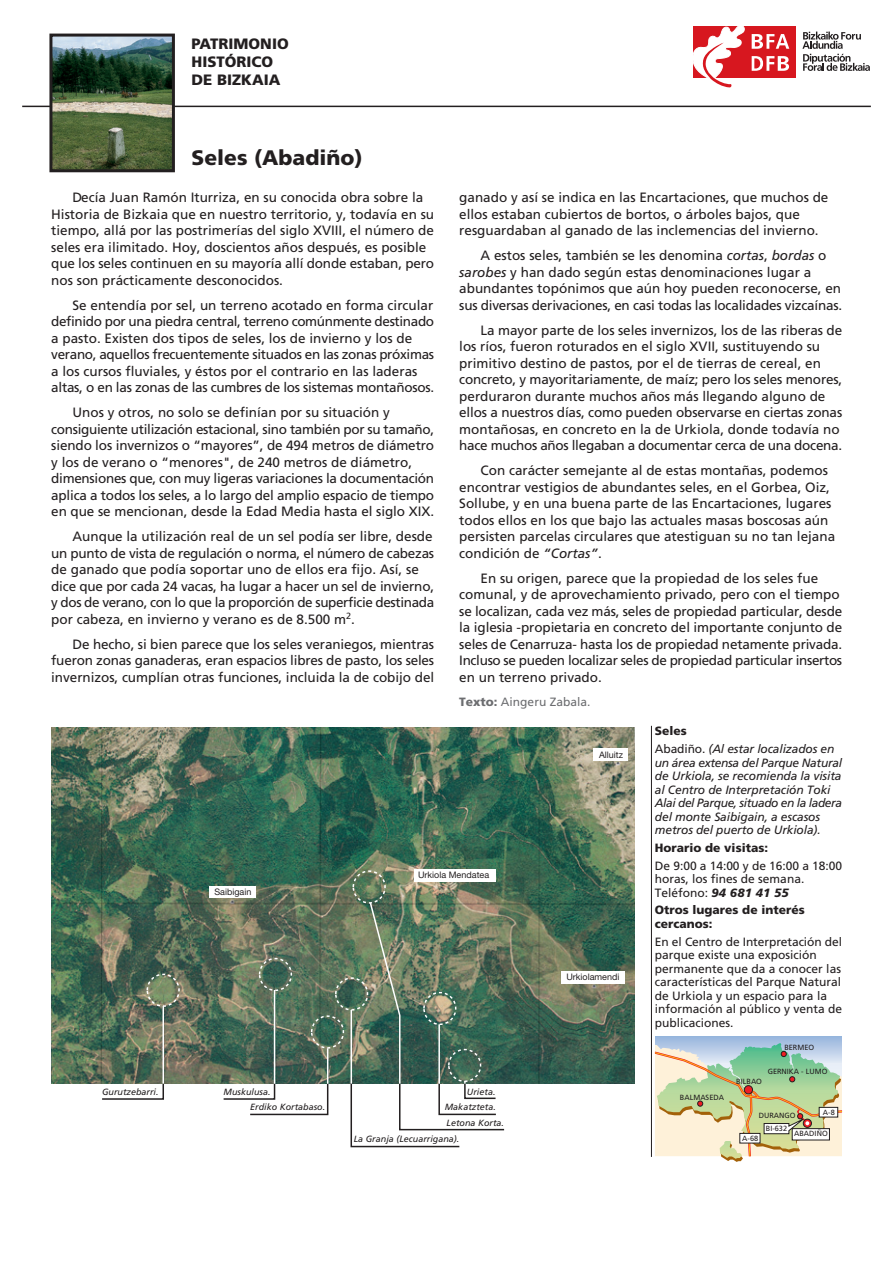
<style>
.page{position:relative;width:893px;height:1263px;background:#fff}
.page>*{position:absolute;margin:0;border:0;box-sizing:border-box;transform-origin:0 0}
.t1{font:900 21px "Frutiger";color:#231f20}
.t2{font:900 15px/18px "Frutiger";color:#231f20}
.t3{font:13.5px/16.5px "Frutiger";color:#231f20}
.t4{font:13.5px/16.5px "Frutiger";letter-spacing:-.02em;color:#231f20}
.t5{font:12px/13.5px "Frutiger";color:#231f20}
.t6{font:italic 12px/13.5px "Frutiger";letter-spacing:-.01em;color:#231f20}
.t7{font:900 12px/13.5px "Frutiger";color:#231f20}
.t8{font:12px "Frutiger";color:#6c6d70}
.t9{font:italic 9px/15.6px "Frutiger";color:#231f20}
.t10{font:9px "Helvetica Neue";color:#231f20}
.t11{font:7.5px "Frutiger";color:#231f20}
.s1{font-style:italic}
.s2{font-weight:900}
.s3{font-weight:900;font-style:normal}
.s4{font-style:normal}
.s5{font-weight:900;font-style:italic}
</style>
<div class="page">
<div style="left:693px;top:27px;width:103px;height:51px;background:#d7171f"></div>
<svg style="left:693px;top:27px;width:52px;height:60px"></svg>
<svg style="left:802px;top:32px;width:68px;height:39px"></svg>
<svg style="left:752px;top:34px;width:37px;height:15px"></svg>
<svg style="left:752px;top:56px;width:37px;height:15px"></svg>
<hr style="left:22px;top:106px;width:849px;height:1px;background:#231f20">
<img style="left:53px;top:38px;width:118px;height:130px">
<div style="left:49px;top:34px;width:126px;height:138px;border:3px solid #231f20"></div>
<hr style="left:651px;top:726px;width:1px;height:431px;background:#231f20">
<img style="left:51px;top:727px;width:583px;height:357px">
<svg style="left:146px;top:870px;width:336px;height:213px;background:#5b705b"></svg>
<svg style="left:101px;top:1082px;width:64px;height:18px"></svg>
<hr style="left:162px;top:1006px;width:2px;height:78px;background:#fff">
<hr style="left:274px;top:990px;width:1px;height:94px;background:#fff">
<svg style="left:222px;top:1082px;width:107px;height:34px"></svg>
<hr style="left:327px;top:1048px;width:1px;height:36px;background:#fff">
<svg style="left:350px;top:901px;width:156px;height:247px"></svg>
<div style="left:562px;top:971px;width:63px;height:13px;background:#fff"></div>
<div style="left:414px;top:869px;width:82px;height:13px;background:#fff"></div>
<div style="left:593px;top:748px;width:34px;height:13px;background:#fff"></div>
<div style="left:210px;top:886px;width:46px;height:12px;background:#fff"></div>
<div style="left:655px;top:1036px;width:187px;height:27px;background:#9fbbdf"></div>
<svg style="left:654px;top:1043px;width:189px;height:119px;background:#cdd7b5"></svg>
<p class="t2" style="left:192px;top:36px;width:99px">PATRIMONIO<br>HISTÓRICO<br>DE BIZKAIA</p>
<h1 class="t1" style="left:192px;top:149px;width:173px">Seles (Abadiño)</h1>
<p class="t3" style="left:51px;top:190px;width:384px;text-indent:21px">Decía Juan Ramón Iturriza, en su conocida obra sobre la Historia de Bizkaia que en nuestro territorio, y, todavía en su tiempo, allá por las postrimerías del siglo XVIII, el número de seles era ilimitado. Hoy, doscientos años después, es posible que los seles continuen en su mayoría allí donde estaban, pero nos son prácticamente desconocidos.</p>
<p class="t4" style="left:51px;top:298px;width:384px;text-indent:21px">Se entendía por sel, un terreno acotado en forma circular definido por una piedra central, terreno comúnmente destinado a pasto. Existen dos tipos de seles, los de invierno y los de verano, aquellos frecuentemente situados en las zonas próximas a los cursos fluviales, y éstos por el contrario en las laderas altas, o en las zonas de las cumbres de los sistemas montañosos.</p>
<p class="t3" style="left:51px;top:405px;width:384px;text-indent:21px">Unos y otros, no solo se definían por su situación y consiguiente utilización estacional, sino también por su tamaño, siendo los invernizos o “mayores”, de 494 metros de diámetro y los de verano o “menores", de 240 metros de diámetro, dimensiones que, con muy ligeras variaciones la documentación aplica a todos los seles, a lo largo del amplio espacio de tiempo en que se mencionan, desde la Edad Media hasta el siglo XIX.</p>
<p class="t3" style="left:51px;top:529px;width:384px;text-indent:21px">Aunque la utilización real de un sel podía ser libre, desde un punto de vista de regulación o norma, el número de cabezas de ganado que podía soportar uno de ellos era fijo. Así, se dice que por cada 24 vacas, ha lugar a hacer un sel de invierno, y dos de verano, con lo que la proporción de superficie destinada por cabeza, en invierno y verano es de 8.500 m<sup>2</sup>.</p>
<p class="t3" style="left:51px;top:637px;width:384px;text-align:justify;text-indent:21px">De hecho, si bien parece que los seles veraniegos, mientras fueron zonas ganaderas, eran espacios libres de pasto, los seles invernizos, cumplían otras funciones, incluida la de cobijo del</p>
<p class="t3" style="left:459px;top:190px;width:371px">ganado y así se indica en las Encartaciones, que muchos de ellos estaban cubiertos de bortos, o árboles bajos, que resguardaban al ganado de las inclemencias del invierno.</p>
<p class="t3" style="left:459px;top:248px;width:384px;text-indent:21px">A estos seles, también se les denomina <span class="s1">cortas</span>, <span class="s1">bordas</span> o <span class="s1">sarobes</span> y han dado según estas denominaciones lugar a abundantes topónimos que aún hoy pueden reconocerse, en sus diversas derivaciones, en casi todas las localidades vizcaínas.</p>
<p class="t3" style="left:459px;top:323px;width:384px;text-indent:21px">La mayor parte de los seles invernizos, los de las riberas de los ríos, fueron roturados en el siglo XVII, sustituyendo su primitivo destino de pastos, por el de tierras de cereal, en concreto, y mayoritariamente, de maíz; pero los seles menores, perduraron durante muchos años más llegando alguno de ellos a nuestros días, como pueden observarse en ciertas zonas montañosas, en concreto en la de Urkiola, donde todavía no hace muchos años llegaban a documentar cerca de una docena.</p>
<p class="t3" style="left:459px;top:463px;width:377px;text-indent:21px">Con carácter semejante al de estas montañas, podemos encontrar vestigios de abundantes seles, en el Gorbea, Oiz, Sollube, y en una buena parte de las Encartaciones, lugares todos ellos en los que bajo las actuales masas boscosas aún persisten parcelas circulares que atestiguan su no tan lejana condición de <span class="s1">“Cortas”</span>.</p>
<p class="t3" style="left:459px;top:571px;width:384px;text-indent:21px">En su origen, parece que la propiedad de los seles fue comunal, y de aprovechamiento privado, pero con el tiempo se localizan, cada vez más, seles de propiedad particular, desde la iglesia -propietaria en concreto del importante conjunto de seles de Cenarruza- hasta los de propiedad netamente privada.<br>Incluso se pueden localizar seles de propiedad particular insertos en un terreno privado.</p>
<p class="t8" style="left:459px;top:697px;width:133px"><span class="s2">Texto:</span> Aingeru Zabala.</p>
<p class="t6" style="left:655px;top:723px;width:181px;line-height:17.7px"><span class="s3">Seles<br></span><span class="s4">Abadiño.</span> (Al estar localizados en</p>
<p class="t6" style="left:655px;top:757px;width:189px">un área extensa del Parque Natural de Urkiola, se recomienda la visita al Centro de Interpretación Toki Alai del Parque, situado en la ladera del monte Saibigain, a escasos metros del puerto de Urkiola).</p>
<p class="t7" style="left:655px;top:842px;width:115px">Horario de visitas:</p>
<p class="t5" style="left:655px;top:860px;width:189px">De 9:00 a 14:00 y de 16:00 a 18:00 horas, los fines de semana.<br>Teléfono: <span class="s5">94 681 41 55</span></p>
<p class="t7" style="left:655px;top:904px;width:151px">Otros lugares de interés cercanos:</p>
<p class="t5" style="left:655px;top:936px;width:189px">En el Centro de Interpretación del parque existe una exposición permanente que da a conocer las características del Parque Natural de Urkiola y un espacio para la información al público y venta de publicaciones.</p>
<p class="t10" style="left:599px;top:752px;width:25px">Alluitz</p>
<p class="t10" style="left:418px;top:871px;width:73px">Urkiola Mendatea</p>
<p class="t10" style="left:214px;top:888px;width:38px">Saibigain</p>
<p class="t10" style="left:566px;top:973px;width:55px">Urkiolamendi</p>
<p class="t11" style="left:784px;top:1044px;width:31px">BERMEO</p>
<p class="t11" style="left:768px;top:1069px;width:61px">GERNIKA - LUMO</p>
<p class="t9" style="left:102px;top:1084px;width:58px">Gurutzebarri.</p>
<p class="t9" style="left:250px;top:1084px;width:77px;text-indent:-27px">Muskulusa.<br>Erdiko Kortabaso.</p>
<p class="t9" style="left:467px;top:1085px;width:30px">Urieta.</p>
<p class="t9" style="left:446px;top:1116px;width:59px">Letona Korta.</p>
<p class="t9" style="left:445px;top:1100px;width:53px">Makatzteta.</p>
<p class="t9" style="left:354px;top:1131px;width:107px">La Granja (Lecuarrigana).</p>
<p class="t11" style="left:680px;top:1094px;width:46px">BALMASEDA</p>
<p class="t11" style="left:736px;top:1078px;width:27px">BILBAO</p>
<p class="t11" style="left:759px;top:1113px;width:38px">DURANGO</p>
<p class="t11" style="left:823px;top:1109px;width:13px">A-8</p>
<p class="t11" style="left:742px;top:1135px;width:17px">A-68</p>
<p class="t11" style="left:766px;top:1126px;width:23px">BI-632</p>
<p class="t11" style="left:794px;top:1131px;width:35px">ABADIÑO</p>
</div>
